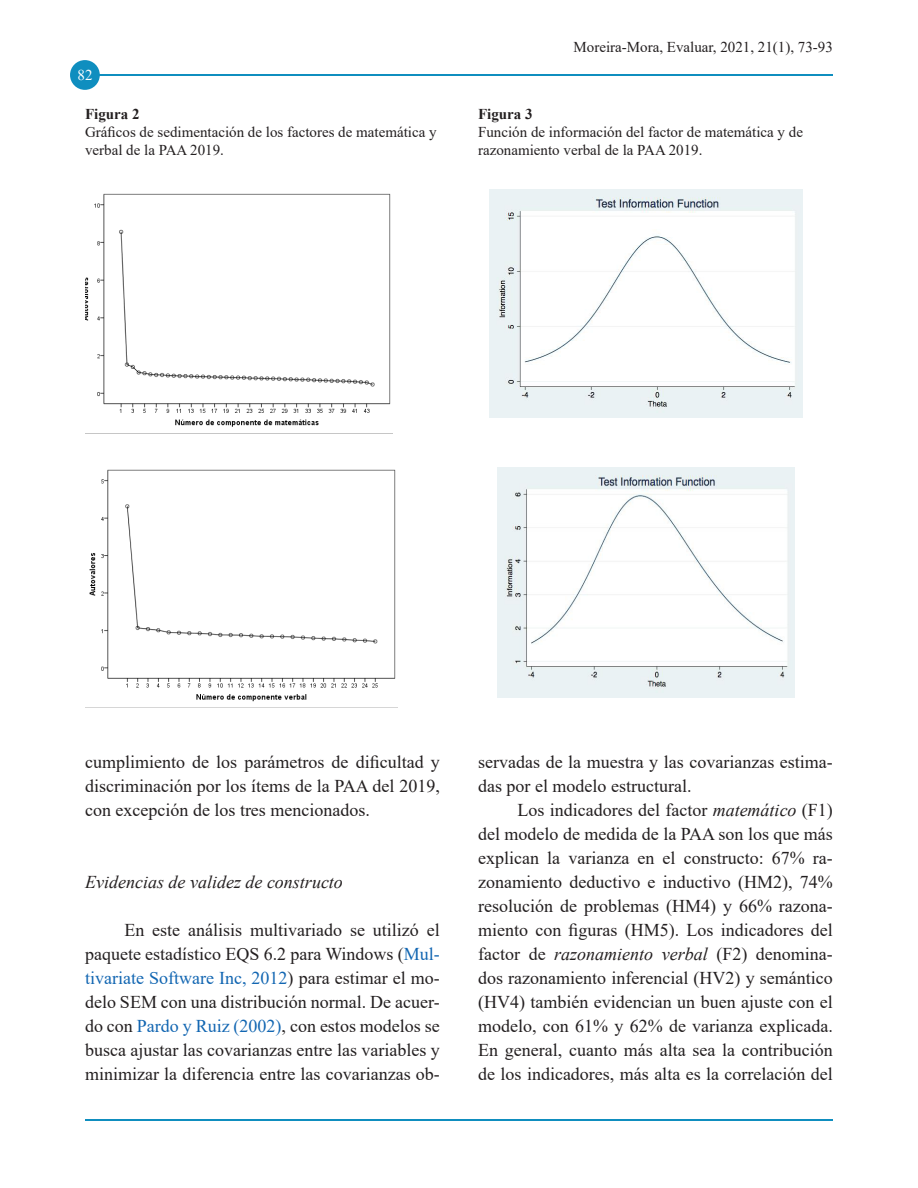
<style>
.page{position:relative;width:918px;height:1188px;background:#fff}
.page>*{position:absolute;margin:0;border:0;box-sizing:border-box;transform-origin:0 0}
.t1{font:18px/24px "Times New Roman";color:#231f20;text-align:justify}
.t2{font:italic 18px "Times New Roman";color:#231f20}
.t3{font:15px/18px "Times New Roman";color:#231f20}
.t4{font:700 15px "Times New Roman";color:#231f20}
.t5{font:15px "Times New Roman";color:#fff}
.s1{color:#1266b2}
.s2{font-style:italic}
</style>
<div class="page">
<div style="left:70px;top:60px;width:30px;height:30px;background:#0f8ebf;border-radius:50%"></div>
<hr style="left:98px;top:75px;width:735px;height:1px;background:#0f8ebf">
<hr style="left:85px;top:1120px;width:748px;height:1px;background:#0f8ebf">
<img style="left:85px;top:193px;width:308px;height:241px">
<img style="left:85px;top:469px;width:313px;height:239px">
<img style="left:490px;top:190px;width:312px;height:227px">
<img style="left:497px;top:468px;width:298px;height:229px">
<p class="t5" style="left:78px;top:65px;width:16px">82</p>
<p class="t4" style="left:85px;top:103px;width:56px">Figura 2</p>
<p class="t3" style="left:85px;top:122px;width:353px">Gráficos de sedimentación de los factores de matemática y verbal de la PAA 2019.</p>
<p class="t3" style="left:574px;top:38px;width:261px">Moreira-Mora, Evaluar, 2021, 21(1), 73-93</p>
<p class="t4" style="left:478px;top:103px;width:56px">Figura 3</p>
<p class="t3" style="left:478px;top:123px;width:326px">Función de información del factor de matemática y de razonamiento verbal de la PAA 2019.</p>
<p class="t1" style="left:85px;top:749px;width:356px">cumplimiento de los parámetros de dificultad y discriminación por los ítems de la PAA del 2019, con excepción de los tres mencionados.</p>
<p class="t2" style="left:85px;top:869px;width:259px">Evidencias de validez de constructo</p>
<p class="t1" style="left:85px;top:917px;width:356px;text-indent:39px">En este análisis multivariado se utilizó el paquete estadístico EQS 6.2 para Windows (<span class="s1">Mul&shy;tivariate Software Inc, 2012</span>) para estimar el mo&shy;delo SEM con una distribución normal. De acuer&shy;do con <span class="s1">Pardo y Ruiz (2002)</span>, con estos modelos se busca ajustar las covarianzas entre las variables y minimizar la diferencia entre las covarianzas ob-</p>
<p class="t1" style="left:478px;top:749px;width:356px">servadas de la muestra y las covarianzas estima&shy;das por el modelo estructural.</p>
<p class="t1" style="left:478px;top:797px;width:356px;text-indent:39px">Los indicadores del factor <span class="s2">matemático</span> (F1) del modelo de medida de la PAA son los que más explican la varianza en el constructo: 67% ra&shy;zonamiento deductivo e inductivo (HM2), 74% resolución de problemas (HM4) y 66% razona&shy;miento con figuras (HM5). Los indicadores del factor de <span class="s2">razonamiento verbal</span> (F2) denomina&shy;dos razonamiento inferencial (HV2) y semántico (HV4) también evidencian un buen ajuste con el modelo, con 61% y 62% de varianza explicada.<br>En general, cuanto más alta sea la contribución de los indicadores, más alta es la correlación del</p>
</div>
